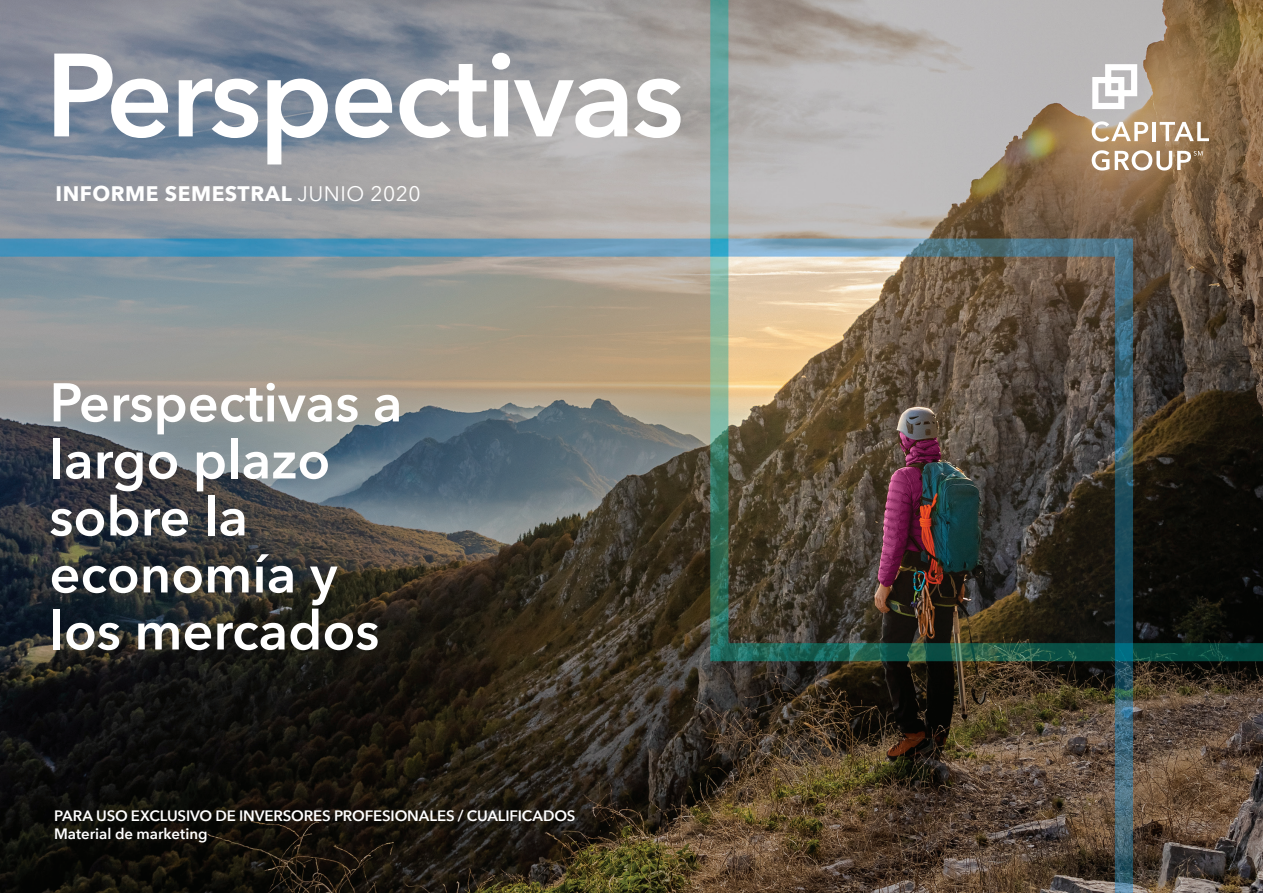
<style>
.page{position:relative;width:1263px;height:893px;background:#fff}
.page>*{position:absolute;margin:0;border:0;box-sizing:border-box;transform-origin:0 0}
.t1{font:600 117px "Avenir Next LT Com";letter-spacing:-.025em;color:#fff}
.Head_21_21_Demi{font:600 54px/57px "Avenir Next LT Com";color:#fff}
.Head_21_21_Demi-2{font:700 21px "Avenir Next LT Com";letter-spacing:.025em;color:#fff}
.Body_9_12_Reg{font:600 15px "Avenir Next LT Com";letter-spacing:-.005em;color:#fff}
.s1{font-weight:400}
</style>
<div class="page">
<img style="left:0;top:0;width:1263px;height:893px">
<svg style="left:1092px;top:121px;width:56px;height:21px"></svg>
<hr style="left:1152px;top:122px;width:4px;height:19px;background:#fff">
<svg style="left:1160px;top:122px;width:49px;height:19px"></svg>
<svg style="left:1092px;top:150px;width:17px;height:21px"></svg>
<svg style="left:1115px;top:150px;width:87px;height:21px"></svg>
<svg style="left:1092px;top:64px;width:45px;height:45px"></svg>
<p class="t1" style="left:45px;top:24px;width:641px">Perspectivas</p>
<p class="Head_21_21_Demi-2" style="left:56px;top:181px;width:367px">INFORME SEMESTRAL <span class="s1">JUNIO 2020</span></p>
<p class="Head_21_21_Demi" style="left:50px;top:374px;width:354px">Perspectivas a largo plazo sobre la economía y los mercados</p>
<p class="Body_9_12_Reg" style="left:54px;top:807px;width:523px">PARA USO EXCLUSIVO DE INVERSORES PROFESIONALES / CUALIFICADOS</p>
<p class="Body_9_12_Reg" style="left:54px;top:825px;width:155px">Material de marketing</p>
</div>
